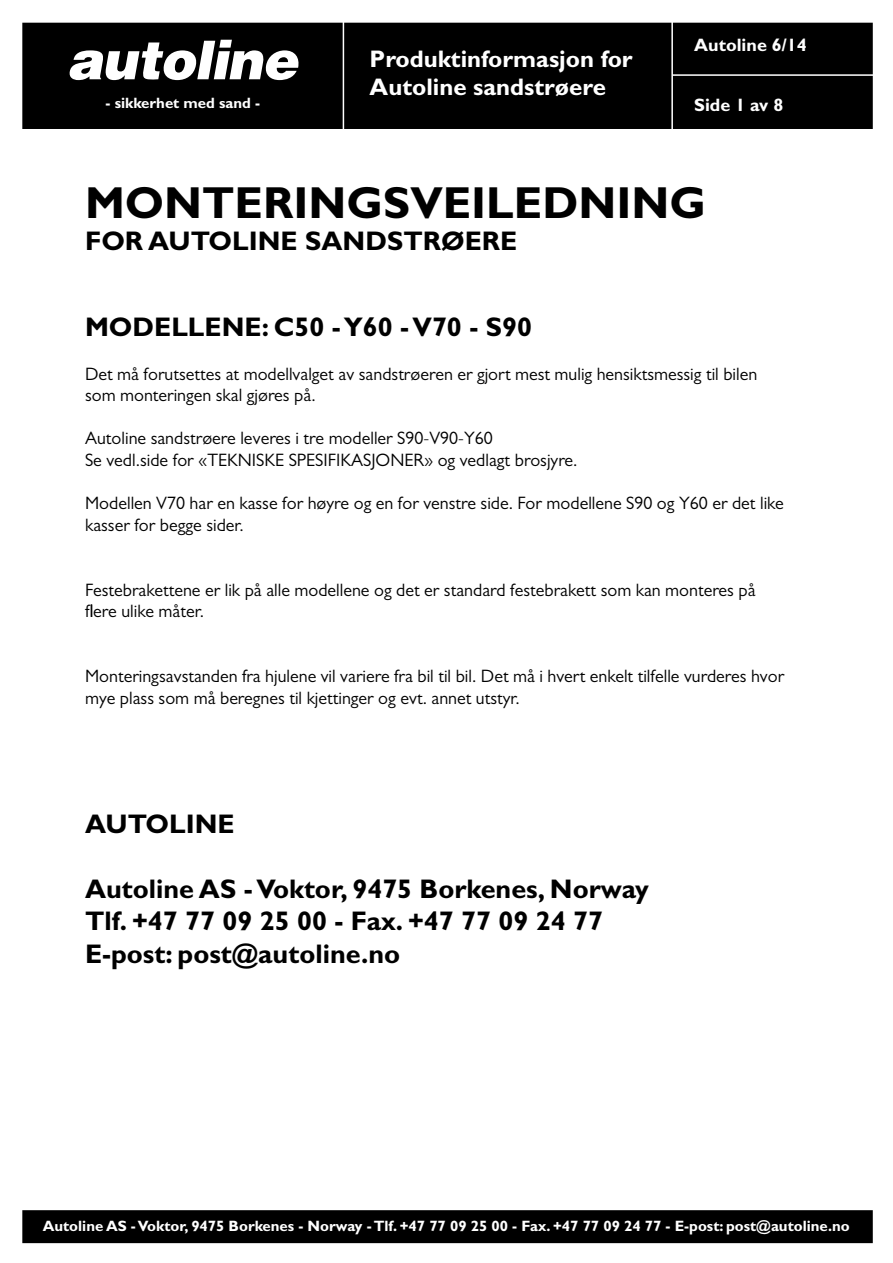
<style>
.page{position:relative;width:893px;height:1263px;background:#fff}
.page>*{position:absolute;margin:0;border:0;box-sizing:border-box;transform-origin:0 0}
.t1{font:700 45px "Gill Sans";color:#000}
.t2{font:700 27px/32.4px "Gill Sans";color:#000}
.t3{font:700 24px/28.8px "Gill Sans";color:#fff}
.t4{font:18px/21.6px "Gill Sans";color:#000}
.t5{font:700 18px "Gill Sans";color:#fff}
.t6{font:700 15px "Gill Sans";color:#fff}
</style>
<div class="page">
<div style="left:23px;top:1211px;width:849px;height:31px;background:#000"></div>
<div style="left:22px;top:1210px;width:851px;height:33px;border:2px solid #000"></div>
<div style="left:23px;top:23px;width:849px;height:105px;background:#000"></div>
<div style="left:22px;top:23px;width:851px;height:106px;border:2px solid #000"></div>
<svg style="left:69px;top:40px;width:230px;height:40px"></svg>
<hr style="left:343px;top:21px;width:1px;height:133px;background:#fff">
<hr style="left:671px;top:21px;width:2px;height:133px;background:#fff">
<hr style="left:672px;top:74px;width:207px;height:2px;background:#fff">
<p class="t6" style="left:106px;top:94px;width:156px">- sikkerhet med sand -</p>
<h3 class="t3" style="left:370px;top:44px;width:265px">Produktinformasjon for<br>Autoline sandstrøere</h3>
<p class="t5" style="left:694px;top:35px;width:114px">Autoline 6/14</p>
<p class="t5" style="left:694px;top:94px;width:91px">Side 1 av 8</p>
<h1 class="t1" style="left:85px;top:176px;width:623px">MONTERINGSVEILEDNING</h1>
<h2 class="t2" style="left:85px;top:224px;width:434px">FOR AUTOLINE SANDSTRØERE</h2>
<h2 class="t2" style="left:85px;top:311px;width:448px">MODELLENE: C50 - Y60 - V70 - S90</h2>
<p class="t4" style="left:85px;top:363px;width:674px">Det må forutsettes at modellvalget av sandstrøeren er gjort mest mulig hensiktsmessig til bilen som monteringen skal gjøres på.</p>
<p class="t4" style="left:85px;top:427px;width:494px">Autoline sandstrøere leveres i tre modeller S90-V90-Y60<br>Se vedl.side for «TEKNISKE SPESIFIKASJONER» og vedlagt brosjyre.</p>
<p class="t4" style="left:85px;top:492px;width:700px">Modellen V70 har en kasse for høyre og en for venstre side. For modellene S90 og Y60 er det like kasser for begge sider.</p>
<p class="t4" style="left:85px;top:579px;width:672px">Festebrakettene er lik på alle modellene og det er standard festebrakett som kan monteres på flere ulike måter.</p>
<p class="t4" style="left:85px;top:665px;width:701px">Monteringsavstanden fra hjulene vil variere fra bil til bil. Det må i hvert enkelt tilfelle vurderes hvor mye plass som må beregnes til kjettinger og evt. annet utstyr.</p>
<h2 class="t2" style="left:85px;top:807px;width:151px">AUTOLINE</h2>
<h2 class="t2" style="left:85px;top:872px;width:565px">Autoline AS - Voktor, 9475 Borkenes, Norway<br>Tlf. +47 77 09 25 00 - Fax. +47 77 09 24 77<br>E-post: post@autoline.no</h2>
<p class="t6" style="left:43px;top:1217px;width:809px">Autoline AS - Voktor, 9475 Borkenes - Norway - Tlf. +47 77 09 25 00 - Fax. +47 77 09 24 77 - E-post: post@autoline.no</p>
</div>
